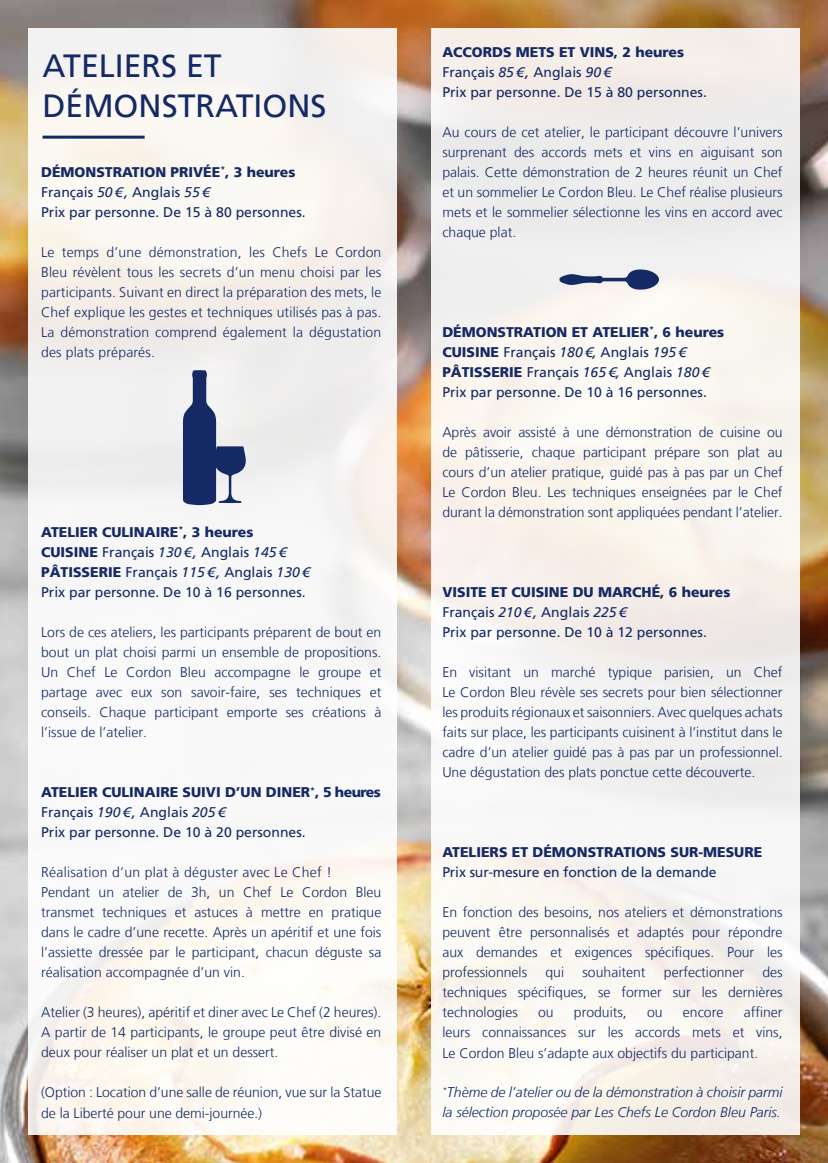
<style>
.page{position:relative;width:828px;height:1163px;background:#fff}
.page>*{position:absolute;margin:0;border:0;box-sizing:border-box;transform-origin:0 0}
.t1{font:32px/40px "Frutiger LT";color:#152964}
.t2{font:300 14px/20px "Frutiger LT";color:#152964;text-align:justify}
.t3{font:14px/20px "Frutiger LT";color:#152964}
.t4{font:italic 300 14px/20px "Frutiger LT";color:#152964}
.t5{font:900 14px "Frutiger LT";color:#152964}
.s1{font-weight:900}
.s2{font-style:italic}
</style>
<div class="page">
<img style="left:0;top:0;width:828px;height:1162px">
<div style="left:28px;top:28px;width:369px;height:1106px;background:linear-gradient(to right,#f8f6f3,#f8f6f3)"></div>
<div style="left:431px;top:28px;width:368px;height:1106px;background:#f6f2ee"></div>
<hr style="left:43px;top:136px;width:102px;height:3px;background:#152964">
<svg style="left:559px;top:269px;width:100px;height:20px"></svg>
<svg style="left:182px;top:370px;width:64px;height:135px"></svg>
<h1 class="t1" style="left:43px;top:46px;width:285px">ATELIERS ET<br>DÉMONSTRATIONS</h1>
<p class="t3" style="left:41px;top:162px;width:266px"><span class="s1">DÉMONSTRATION PRIVÉE</span><sup>*</sup><span class="s1">, 3 heures<br></span>Français <span class="s2">50 €,</span> Anglais <span class="s2">55 €<br></span>Prix par personne. De 15 à 80 personnes.</p>
<p class="t2" style="left:41px;top:242px;width:342px">Le temps d’une démonstration, les Chefs Le Cordon Bleu révèlent tous les secrets d’un menu choisi par les participants. Suivant en direct la préparation des mets, le Chef explique les gestes et techniques utilisés pas à pas.<br>La démonstration comprend également la dégustation des plats préparés.</p>
<p class="t3" style="left:41px;top:522px;width:270px"><span class="s1">ATELIER CULINAIRE</span><sup>*</sup><span class="s1">, 3 heures CUISINE</span> Français <span class="s2">130 €,</span> Anglais <span class="s2">145 € </span><span class="s1">PÂTISSERIE</span> Français <span class="s2">115 €,</span> Anglais <span class="s2">130 € </span>Prix par personne. De 10 à 16 personnes.</p>
<p class="t2" style="left:41px;top:622px;width:342px">Lors de ces ateliers, les participants préparent de bout en bout un plat choisi parmi un ensemble de propositions.<br>Un Chef Le Cordon Bleu accompagne le groupe et partage avec eux son savoir-faire, ses techniques et conseils. Chaque participant emporte ses créations à l’issue de l’atelier.</p>
<p class="t3" style="left:41px;top:782px;width:341px"><span class="s1">ATELIER CULINAIRE SUIVI D’UN DINER</span><sup>*</sup><span class="s1">, 5 heures<br></span>Français <span class="s2">190 €,</span> Anglais <span class="s2">205 €<br></span>Prix par personne. De 10 à 20 personnes.</p>
<p class="t2" style="left:41px;top:862px;width:342px;text-align:left">Réalisation d’un plat à déguster avec Le Chef !<br>Pendant un atelier de 3h, un Chef Le Cordon Bleu transmet techniques et astuces à mettre en pratique dans le cadre d’une recette. Après un apéritif et une fois l’assiette dressée par le participant, chacun déguste sa réalisation accompagnée d’un vin.</p>
<p class="t2" style="left:41px;top:1002px;width:342px">Atelier (3 heures), apéritif et diner avec Le Chef (2 heures).<br>A partir de 14 participants, le groupe peut être divisé en deux pour réaliser un plat et un dessert.</p>
<p class="t2" style="left:41px;top:1082px;width:342px">(Option : Location d’une salle de réunion, vue sur la Statue de la Liberté pour une demi-journée.)</p>
<p class="t3" style="left:442px;top:42px;width:266px"><span class="s1">ACCORDS METS ET VINS, 2 heures<br></span>Français <span class="s2">85 €,</span> Anglais <span class="s2">90 €<br></span>Prix par personne. De 15 à 80 personnes.</p>
<p class="t2" style="left:442px;top:122px;width:342px">Au cours de cet atelier, le participant découvre l’univers surprenant des accords mets et vins en aiguisant son palais. Cette démonstration de 2 heures réunit un Chef et un sommelier Le Cordon Bleu. Le Chef réalise plusieurs mets et le sommelier sélectionne les vins en accord avec chaque plat.</p>
<p class="t3" style="left:442px;top:322px;width:283px"><span class="s1">DÉMONSTRATION ET ATELIER</span><sup>*</sup><span class="s1">, 6 heures CUISINE</span> Français <span class="s2">180 €,</span> Anglais <span class="s2">195 € </span><span class="s1">PÂTISSERIE</span> Français <span class="s2">165 €,</span> Anglais <span class="s2">180 € </span>Prix par personne. De 10 à 16 personnes.</p>
<p class="t2" style="left:442px;top:422px;width:342px">Après avoir assisté à une démonstration de cuisine ou de pâtisserie, chaque participant prépare son plat au cours d’un atelier pratique, guidé pas à pas par un Chef Le Cordon Bleu. Les techniques enseignées par le Chef durant la démonstration sont appliquées pendant l’atelier.</p>
<p class="t3" style="left:442px;top:582px;width:290px"><span class="s1">VISITE ET CUISINE DU MARCHÉ, 6 heures<br></span>Français <span class="s2">210 €,</span> Anglais <span class="s2">225 €<br></span>Prix par personne. De 10 à 12 personnes.</p>
<p class="t2" style="left:442px;top:662px;width:342px">En visitant un marché typique parisien, un Chef Le Cordon Bleu révèle ses secrets pour bien sélectionner les produits régionaux et saisonniers. Avec quelques achats faits sur place, les participants cuisinent à l’institut dans le cadre d’un atelier guidé pas à pas par un professionnel.<br>Une dégustation des plats ponctue cette découverte.</p>
<p class="t5" style="left:442px;top:843px;width:321px">ATELIERS ET DÉMONSTRATIONS SUR-MESURE</p>
<p class="t3" style="left:442px;top:862px;width:276px">Prix sur-mesure en fonction de la demande</p>
<p class="t2" style="left:442px;top:902px;width:342px">En fonction des besoins, nos ateliers et démonstrations peuvent être personnalisés et adaptés pour répondre aux demandes et exigences spécifiques. Pour les professionnels</p>
<p class="t2" style="left:545px;top:962px;width:20px">qui</p>
<p class="t2" style="left:582px;top:962px;width:65px">souhaitent</p>
<p class="t2" style="left:664px;top:962px;width:82px">perfectionner</p>
<p class="t2" style="left:442px;top:962px;width:342px;text-indent:320px">des techniques spécifiques, se former sur les dernières technologies</p>
<p class="t2" style="left:442px;top:1002px;width:342px;text-indent:301px">affiner leurs connaissances sur les accords mets et vins, Le Cordon Bleu s’adapte aux objectifs du participant.</p>
<p class="t4" style="left:442px;top:1082px;width:342px"><sup>*</sup>Thème de l’atelier ou de la démonstration à choisir parmi la sélection proposée par Les Chefs Le Cordon Bleu Paris.</p>
<p class="t2" style="left:538px;top:1002px;width:17px">ou</p>
<p class="t2" style="left:574px;top:1002px;width:54px">produits,</p>
<p class="t2" style="left:647px;top:1002px;width:17px">ou</p>
<p class="t2" style="left:683px;top:1002px;width:42px">encore</p>
</div>
